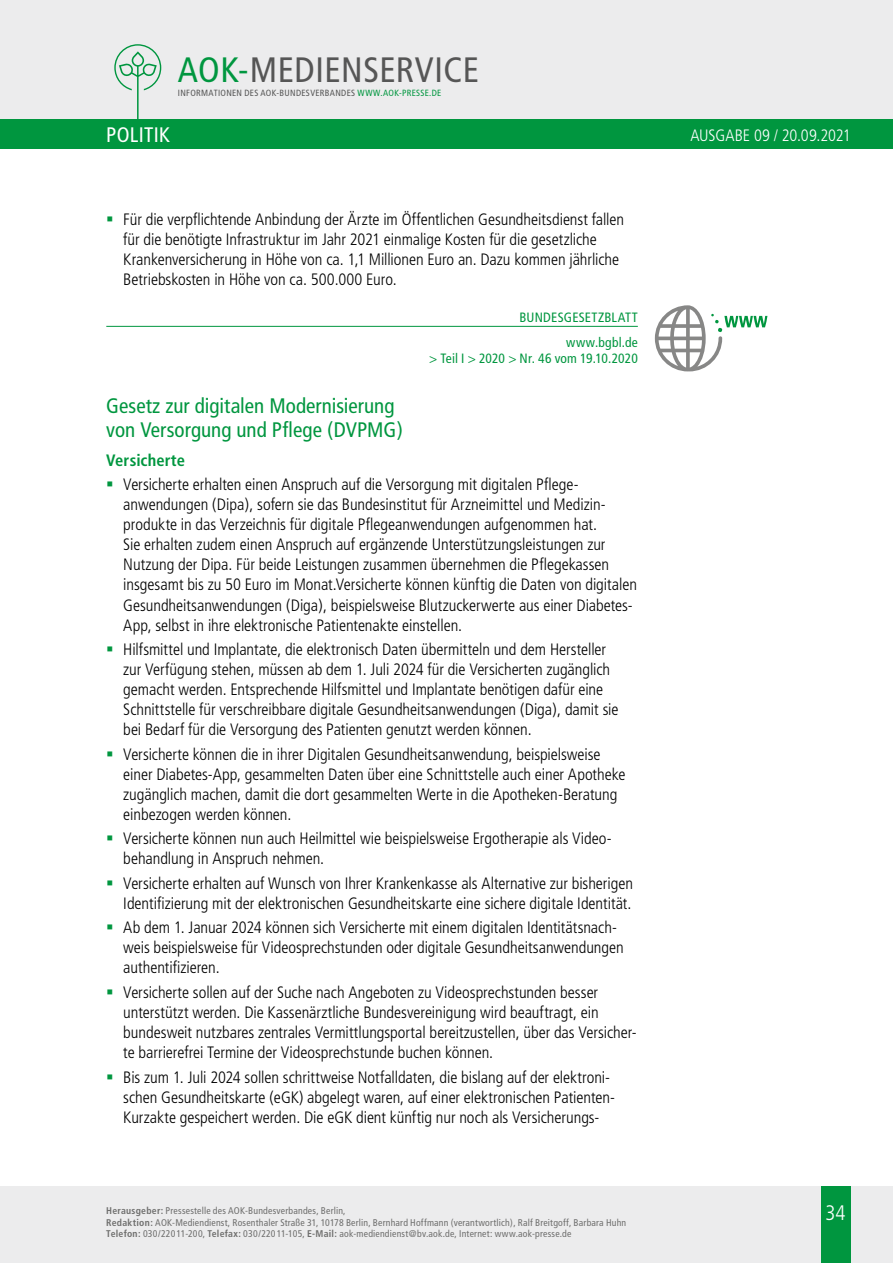
<style>
.page{position:relative;width:893px;height:1263px;background:#fff}
.page>*{position:absolute;margin:0;border:0;box-sizing:border-box;transform-origin:0 0}
.t1{font:condensed 35.25px "Frutiger";letter-spacing:.015em;color:#565656}
.t2{font:condensed 21px/24px "Frutiger";color:#00963f}
.t3{font:condensed 21px "Frutiger";letter-spacing:.015em;color:#fff}
.t4{font:300 condensed 21px "Frutiger";color:#fff}
.t5{font:300 condensed 16.5px/20.1px "Frutiger";letter-spacing:-.005em;color:#000}
.t6{font:300 condensed 16.5px "Frutiger";letter-spacing:-.01em;color:#fff}
.t7{font:700 condensed 16.5px "Frutiger";letter-spacing:.005em;color:#00963f}
.t8{font:condensed 13.5px/25px "Frutiger";letter-spacing:.01em;color:#00963f;text-align:right}
.t9{font:condensed 9.75px/11.7px "Frutiger";letter-spacing:.02em;color:#6f6f6e}
.t10{font:condensed 9px "Frutiger";letter-spacing:.035em;color:#565656}
.s1{color:#00963f}
.s2{font-weight:700}
</style>
<div class="page">
<div style="left:0;top:1186px;width:893px;height:77px;background:#ececed"></div>
<div style="left:821px;top:1186px;width:29px;height:77px;background:#00963f"></div>
<div style="left:0;top:0;width:893px;height:121px;background:#ececed"></div>
<svg style="left:114px;top:44px;width:47px;height:75px"></svg>
<div style="left:0;top:119px;width:893px;height:30px;background:#00963f"></div>
<hr style="left:106px;top:326px;width:532px;height:1px;background:#00963f">
<svg style="left:655px;top:305px;width:112px;height:66px"></svg>
<h1 class="t1" style="left:178px;top:49px;width:303px"><span class="s1">AOK-</span>MEDIENSERVICE</h1>
<p class="t10" style="left:178px;top:87px;width:265px">INFORMATIONEN DES AOK-BUNDESVERBANDES <span class="s1">WWW.AOK-PRESSE.DE</span></p>
<p class="t3" style="left:106px;top:123px;width:65px">POLITIK</p>
<p class="t6" style="left:690px;top:125px;width:162px">AUSGABE 09 / 20.09.2021</p>
<p class="t5" style="left:123px;top:209px;width:502px">Für die verpflichtende Anbindung der Ärzte im Öffentlichen Gesundheitsdienst fallen für die benötigte Infrastruktur im Jahr 2021 einmalige Kosten für die gesetzliche Krankenversicherung in Höhe von ca. 1,1 Millionen Euro an. Dazu kommen jährliche Betriebskosten in Höhe von ca. 500.000 Euro.</p>
<p class="t8" style="left:519px;top:305px;width:120px">BUNDESGESETZBLATT www.bgbl.de</p>
<p class="t8" style="left:429px;top:346px;width:210px">&gt; Teil I &gt; 2020 &gt; Nr. 46 vom 19.10.2020</p>
<p class="t2" style="left:106px;top:394px;width:298px">Gesetz zur digitalen Modernisierung von Versorgung und Pflege (DVPMG)</p>
<p class="t7" style="left:106px;top:450px;width:80px">Versicherte</p>
<p class="t5" style="left:123px;top:474px;width:515px">Versicherte erhalten einen Anspruch auf die Versorgung mit digitalen Pflege&shy;anwendungen (Dipa), sofern sie das Bundesinstitut für Arzneimittel und Medizin&shy;produkte in das Verzeichnis für digitale Pflegeanwendungen aufgenommen hat.<br>Sie erhalten zudem einen Anspruch auf ergänzende Unterstützungsleistungen zur Nutzung der Dipa. Für beide Leistungen zusammen übernehmen die Pflegekassen insgesamt bis zu 50 Euro im Monat.Versicherte können künftig die Daten von digitalen Gesundheitsanwendungen (Diga), beispielsweise Blutzuckerwerte aus einer Diabetes-App, selbst in ihre elektronische Patientenakte einstellen.</p>
<p class="t5" style="left:123px;top:639px;width:497px">Hilfsmittel und Implantate, die elektronisch Daten übermitteln und dem Hersteller zur Verfügung stehen, müssen ab dem 1. Juli 2024 für die Versicherten zugänglich gemacht werden. Entsprechende Hilfsmittel und Implantate benötigen dafür eine Schnittstelle für verschreibbare digitale Gesundheitsanwendungen (Diga), damit sie bei Bedarf für die Versorgung des Patienten genutzt werden können.</p>
<p class="t5" style="left:123px;top:744px;width:504px">Versicherte können die in ihrer Digitalen Gesundheitsanwendung, beispielsweise einer Diabetes-App, gesammelten Daten über eine Schnittstelle auch einer Apotheke zugänglich machen, damit die dort gesammelten Werte in die Apotheken-Beratung einbezogen werden können.</p>
<p class="t5" style="left:123px;top:829px;width:488px">Versicherte können nun auch Heilmittel wie beispielsweise Ergotherapie als Video&shy;behandlung in Anspruch nehmen.</p>
<p class="t5" style="left:123px;top:873px;width:511px">Versicherte erhalten auf Wunsch von Ihrer Krankenkasse als Alternative zur bisherigen<br>Identifizierung mit der elektronischen Gesundheitskarte eine sichere digitale Identität.</p>
<p class="t5" style="left:123px;top:918px;width:502px">Ab dem 1. Januar 2024 können sich Versicherte mit einem digitalen Identitätsnach&shy;weis beispielsweise für Videosprechstunden oder digitale Gesundheitsanwendungen authentifizieren.</p>
<p class="t5" style="left:123px;top:982px;width:515px">Versicherte sollen auf der Suche nach Angeboten zu Videosprechstunden besser unterstützt werden. Die Kassenärztliche Bundesvereinigung wird beauftragt, ein bundesweit nutzbares zentrales Vermittlungsportal bereitzustellen, über das Versicher&shy;te barrierefrei Termine der Videosprechstunde buchen können.</p>
<p class="t5" style="left:123px;top:1067px;width:493px">Bis zum 1. Juli 2024 sollen schrittweise Notfalldaten, die bislang auf der elektroni&shy;schen Gesundheitskarte (eGK) abgelegt waren, auf einer elektronischen Patienten-<br>Kurzakte gespeichert werden. Die eGK dient künftig nur noch als Versicherungs-</p>
<p class="t9" style="left:106px;top:1205px;width:521px"><span class="s2">Herausgeber:</span> Pressestelle des AOK-Bundesverbandes, Berlin,<br><span class="s2">Redaktion:</span> AOK-Mediendienst, Rosenthaler Straße 31, 10178 Berlin, Bernhard Hoffmann (verantwortlich), Ralf Breitgoff, Barbara Huhn<br><span class="s2">Telefon:</span> 030/22011-200, <span class="s2">Telefax:</span> 030/22011-105, <span class="s2">E-Mail:</span> aok-mediendienst@bv.aok.de, Internet: www.aok-presse.de</p>
<p class="t4" style="left:825px;top:1201px;width:22px">34</p>
</div>
